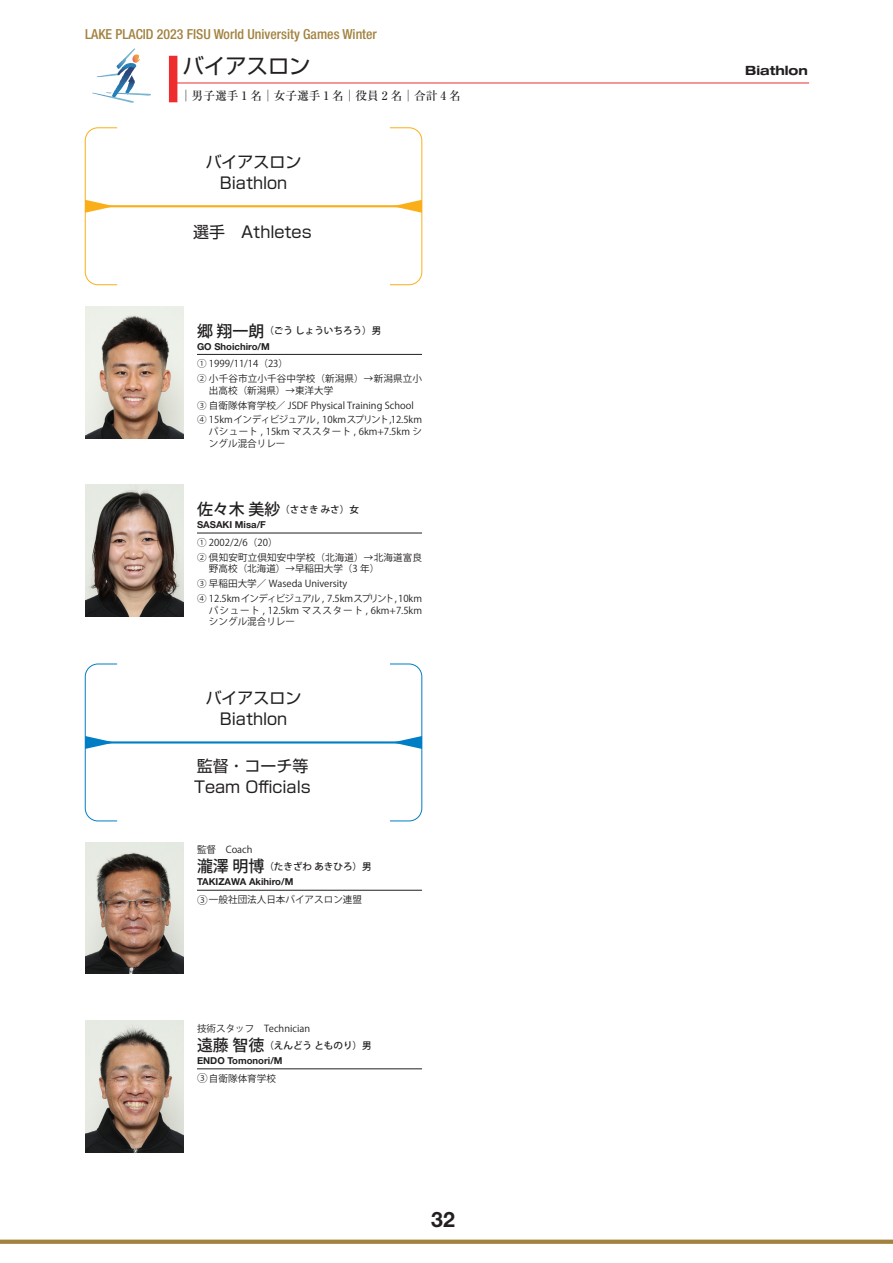
<style>
.page{position:relative;width:893px;height:1263px;background:#fff}
.page>*{position:absolute;margin:0;border:0;box-sizing:border-box;transform-origin:0 0}
.t1{font:21.3px "Shin Go Pro";color:#231f20}
.t2{font:700 21.3px "Helvetica Neue LT Std";color:#231f20}
.t3{font:15.9px "Shin Go Pro";color:#231f20}
.t4{font:500 condensed 13.8px "Helvetica Neue LT Std";color:#a2823f}
.t5{font:700 expanded 12.75px "Helvetica Neue LT Std";color:#231f20}
.t6{font:500 11.7px "Ryumin Pro";color:#231f20}
.プロフィール{font:9.6px/11.7px "Koz Go Pro";color:#231f20}
.なまえ{font:500 9.6px "Koz Go Pro";color:#231f20}
.名前_英文{font:700 9.6px "Helvetica Neue LT Std";color:#231f20}
.プロフィール-2{font:9.6px "Koz Go Pro";letter-spacing:-.085em;color:#231f20}
.プロフィール-3{font:9.6px "Koz Go Pro";letter-spacing:-.05em;color:#231f20}
.s1{font-size:15.9px}
.s2{font-size:10.65px}
</style>
<div class="page">
<div style="left:0;top:1239px;width:893px;height:5px;background:#a2823f"></div>
<img style="left:85px;top:306px;width:99px;height:132px">
<img style="left:85px;top:485px;width:99px;height:132px">
<img style="left:85px;top:842px;width:99px;height:132px">
<img style="left:85px;top:1020px;width:99px;height:132px">
<svg style="left:197px;top:354px;width:12px;height:1px"></svg>
<hr style="left:209px;top:354px;width:213px;height:1px;background:#231f20">
<svg style="left:197px;top:533px;width:12px;height:1px"></svg>
<hr style="left:209px;top:533px;width:213px;height:1px;background:#231f20">
<svg style="left:197px;top:890px;width:12px;height:1px"></svg>
<hr style="left:209px;top:890px;width:213px;height:1px;background:#231f20">
<svg style="left:197px;top:1068px;width:12px;height:1px"></svg>
<hr style="left:209px;top:1068px;width:213px;height:1px;background:#231f20">
<div style="left:169px;top:56px;width:8px;height:46px;background:#ee2d2e"></div>
<hr style="left:176px;top:83px;width:633px;height:1px;background:#ee2d2e">
<hr style="left:85px;top:205px;width:337px;height:2px;background:#faaf18">
<svg style="left:85px;top:127px;width:33px;height:158px"></svg>
<svg style="left:389px;top:127px;width:33px;height:158px"></svg>
<hr style="left:85px;top:741px;width:337px;height:2px;background:#007ec5">
<svg style="left:85px;top:663px;width:33px;height:158px"></svg>
<svg style="left:389px;top:663px;width:33px;height:158px"></svg>
<svg style="left:92px;top:48px;width:59px;height:55px"></svg>
<p class="t4" style="left:85px;top:26px;width:293px">LAKE PLACID 2023 FISU World University Games Winter</p>
<p class="t1" style="left:183px;top:48px;width:129px">バイアスロン</p>
<p class="t6" style="left:180px;top:86px;width:282px">│男子選手 1 名│女子選手 1 名│役員 2 名│合計 4 名</p>
<p class="t3" style="left:206px;top:149px;width:97px">バイアスロン</p>
<p class="t3" style="left:220px;top:170px;width:69px">Biathlon</p>
<p class="t3" style="left:193px;top:219px;width:120px">選手　Athletes</p>
<p class="なまえ" style="left:197px;top:324px;width:186px"><span class="s1">郷 翔一朗</span>（ごう しょういちろう）男</p>
<p class="名前_英文" style="left:197px;top:340px;width:74px">GO Shoichiro/M</p>
<p class="プロフィール" style="left:197px;top:358px;width:93px">① 1999/11/14（23）</p>
<p class="プロフィール" style="left:197px;top:373px;width:226px">② 小千谷市立小千谷中学校（新潟県）→新潟県立小</p>
<p class="プロフィール" style="left:209px;top:385px;width:126px">出高校（新潟県）→東洋大学</p>
<p class="プロフィール" style="left:197px;top:399px;width:218px">③ 自衛隊体育学校／ JSDF Physical Training School</p>
<p class="プロフィール-3" style="left:197px;top:414px;width:227px">④ 15kmインディビジュアル , 10kmスプリント,12.5km</p>
<p class="プロフィール" style="left:209px;top:426px;width:215px">パシュート , 15km マススタート , 6km+7.5km シングル混合リレー</p>
<p class="なまえ" style="left:197px;top:503px;width:163px"><span class="s1">佐々木 美紗</span>（ささき みさ）女</p>
<p class="名前_英文" style="left:197px;top:519px;width:70px">SASAKI Misa/F</p>
<p class="プロフィール" style="left:197px;top:537px;width:82px">① 2002/2/6（20）</p>
<p class="プロフィール" style="left:197px;top:551px;width:226px">② 倶知安町立倶知安中学校（北海道）→北海道富良</p>
<p class="プロフィール" style="left:209px;top:563px;width:172px">野高校（北海道）→早稲田大学（3 年）</p>
<p class="プロフィール" style="left:197px;top:578px;width:152px">③ 早稲田大学／ Waseda University</p>
<p class="プロフィール-2" style="left:197px;top:592px;width:227px">④ 12.5kmインディビジュアル , 7.5kmスプリント,10km</p>
<p class="プロフィール" style="left:209px;top:605px;width:215px">パシュート , 12.5km マススタート , 6km+7.5kmシングル混合リレー</p>
<p class="t3" style="left:206px;top:685px;width:97px">バイアスロン</p>
<p class="t3" style="left:220px;top:706px;width:69px">Biathlon</p>
<p class="t3" style="left:197px;top:752px;width:113px">監督・コーチ等</p>
<p class="t3" style="left:194px;top:774px;width:118px">Team Officials</p>
<p class="プロフィール" style="left:197px;top:844px;width:57px">監督　Coach</p>
<p class="なまえ" style="left:197px;top:860px;width:176px"><span class="s1">瀧澤 明博</span>（たきざわ あきひろ）男</p>
<p class="名前_英文" style="left:197px;top:876px;width:98px">TAKIZAWA Akihiro/M</p>
<p class="プロフィール" style="left:197px;top:894px;width:167px"><span class="s2">③</span>一般社団法人日本バイアスロン連盟</p>
<p class="プロフィール" style="left:197px;top:1022px;width:115px">技術スタッフ　Technician</p>
<p class="なまえ" style="left:197px;top:1039px;width:176px"><span class="s1">遠藤 智徳</span>（えんどう とものり）男</p>
<p class="名前_英文" style="left:197px;top:1055px;width:87px">ENDO Tomonori/M</p>
<p class="プロフィール" style="left:197px;top:1072px;width:80px"><span class="s2">③</span>自衛隊体育学校</p>
<p class="t2" style="left:431px;top:1206px;width:25px">32</p>
<p class="t5" style="left:745px;top:62px;width:64px">Biathlon</p>
</div>
